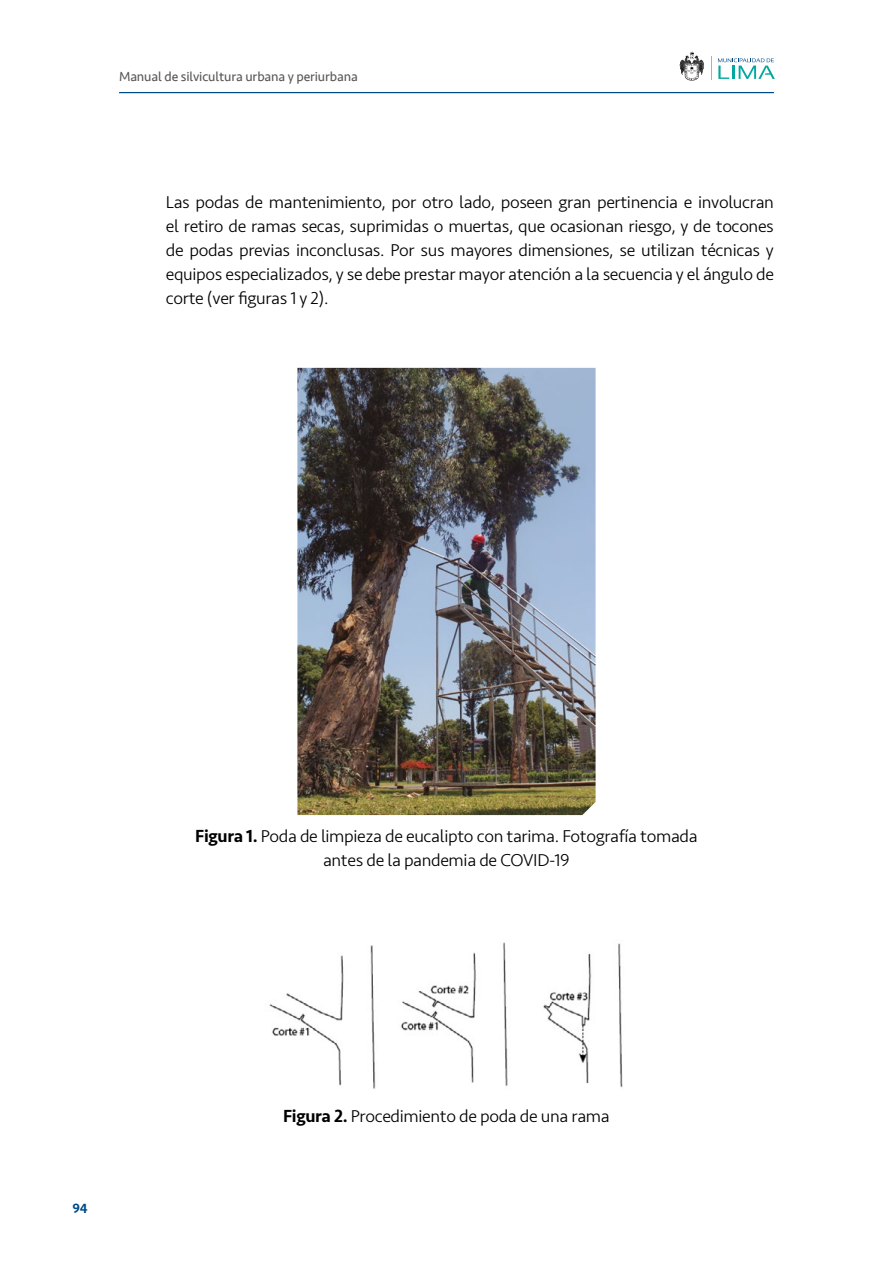
<style>
.page{position:relative;width:893px;height:1263px;background:#fff}
.page>*{position:absolute;margin:0;border:0;box-sizing:border-box;transform-origin:0 0}
.t1{font:300 18px/24px "Seravek";letter-spacing:-.02em;color:#000;text-align:center}
.t2{font:500 13.65px "Seravek";color:#004987}
.t3{font:13.5px "Seravek";letter-spacing:-.01em;color:#575756}
.s1{font-weight:500}
</style>
<div class="page">
<hr style="left:119px;top:92px;width:655px;height:1px;background:#004987">
<svg style="left:711px;top:57px;width:1px;height:23px"></svg>
<svg style="left:718px;top:58px;width:57px;height:21px"></svg>
<svg style="left:679px;top:52px;width:25px;height:29px"></svg>
<img style="left:297px;top:368px;width:299px;height:447px">
<img style="left:269px;top:942px;width:354px;height:147px">
<p class="t3" style="left:119px;top:66px;width:240px">Manual de silvicultura urbana y periurbana</p>
<p class="t1" style="left:166px;top:190px;width:610px;text-align:justify">Las podas de mantenimiento, por otro lado, poseen gran pertinencia e involucran el retiro de ramas secas, suprimidas o muertas, que ocasionan riesgo, y de tocones de podas previas inconclusas. Por sus mayores dimensiones, se utilizan técnicas y equipos especializados, y se debe prestar mayor atención a la secuencia y el ángulo de corte (ver figuras 1 y 2).</p>
<p class="t2" style="left:72px;top:1200px;width:17px">94</p>
<p class="t1" style="left:195px;top:825px;width:504px"><span class="s1">Figura 1.</span> Poda de limpieza de eucalipto con tarima. Fotografía tomada antes de la pandemia de COVID-19</p>
<p class="t1" style="left:283px;top:1104px;width:328px"><span class="s1">Figura 2.</span> Procedimiento de poda de una rama</p>
</div>
